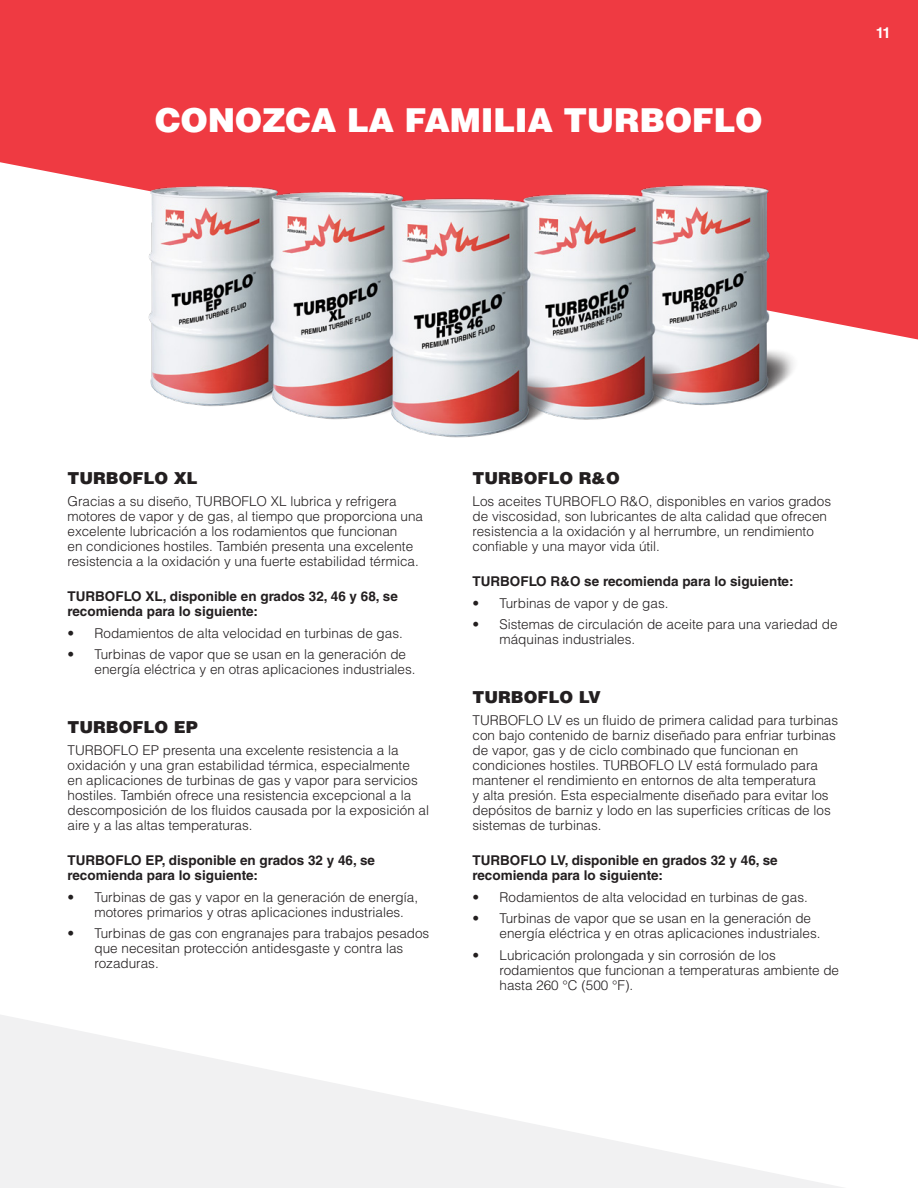
<style>
.page{position:relative;width:918px;height:1188px;background:#fff}
.page>*{position:absolute;margin:0;border:0;box-sizing:border-box;transform-origin:0 0}
.t1{font:900 33px "Helvetica LT Std";letter-spacing:-.01em;color:#fff}
.t2{font:900 16.5px "Helvetica LT Std";color:#231f20}
.t3{font:700 15px "Helvetica LT Std";color:#fff}
.t4{font:300 13.5px/15px "Helvetica LT Std";color:#231f20}
.t5{font:700 13.5px/15px "Helvetica LT Std";color:#231f20}
</style>
<div class="page">
<svg style="left:0;top:0;width:918px;height:340px;background:#f04f56"></svg>
<svg style="left:0;top:1015px;width:843px;height:173px;fill:#f1f1f2"></svg>
<img style="left:121px;top:165px;width:682px;height:273px">
<h1 class="t1" style="left:155px;top:98px;width:609px">CONOZCA LA FAMILIA TURBOFLO</h1>
<p class="t3" style="left:876px;top:23px;width:17px">11</p>
<p class="t2" style="left:68px;top:467px;width:132px">TURBOFLO XL</p>
<p class="t4" style="left:68px;top:493px;width:357px">Gracias a su diseño, TURBOFLO XL lubrica y refrigera motores de vapor y de gas, al tiempo que proporciona una excelente lubricación a los rodamientos que funcionan<br>en condiciones hostiles. También presenta una excelente resistencia a la oxidación y una fuerte estabilidad térmica.</p>
<p class="t5" style="left:68px;top:588px;width:332px">TURBOFLO XL, disponible en grados 32, 46 y 68, se recomienda para lo siguiente:</p>
<p class="t4" style="left:68px;top:625px;width:337px">• Rodamientos de alta velocidad en turbinas de gas.</p>
<p class="t4" style="left:94px;top:647px;width:323px;text-indent:-27px">• Turbinas de vapor que se usan en la generación de energía eléctrica y en otras aplicaciones industriales.</p>
<p class="t2" style="left:68px;top:716px;width:132px">TURBOFLO EP</p>
<p class="t4" style="left:68px;top:742px;width:363px">TURBOFLO EP presenta una excelente resistencia a la oxidación y una gran estabilidad térmica, especialmente<br>en aplicaciones de turbinas de gas y vapor para servicios hostiles. También ofrece una resistencia excepcional a la descomposición de los fluidos causada por la exposición al aire y a las altas temperaturas.</p>
<p class="t5" style="left:68px;top:852px;width:309px">TURBOFLO EP, disponible en grados 32 y 46, se recomienda para lo siguiente:</p>
<p class="t4" style="left:94px;top:889px;width:325px;text-indent:-27px">• Turbinas de gas y vapor en la generación de energía, motores primarios y otras aplicaciones industriales.</p>
<p class="t4" style="left:94px;top:926px;width:336px;text-indent:-27px">• Turbinas de gas con engranajes para trabajos pesados que necesitan protección antidesgaste y contra las rozaduras.</p>
<p class="t2" style="left:472px;top:467px;width:149px">TURBOFLO R&amp;O</p>
<p class="t4" style="left:472px;top:493px;width:360px">Los aceites TURBOFLO R&amp;O, disponibles en varios grados de viscosidad, son lubricantes de alta calidad que ofrecen resistencia a la oxidación y al herrumbre, un rendimiento confiable y una mayor vida útil.</p>
<p class="t5" style="left:472px;top:573px;width:323px">TURBOFLO R&amp;O se recomienda para lo siguiente:</p>
<p class="t4" style="left:472px;top:595px;width:198px">• Turbinas de vapor y de gas.</p>
<p class="t4" style="left:500px;top:617px;width:340px;text-indent:-27px">• Sistemas de circulación de aceite para una variedad de máquinas industriales.</p>
<p class="t2" style="left:472px;top:686px;width:130px">TURBOFLO LV</p>
<p class="t4" style="left:472px;top:712px;width:367px">TURBOFLO LV es un fluido de primera calidad para turbinas con bajo contenido de barniz diseñado para enfriar turbinas de vapor, gas y de ciclo combinado que funcionan en condiciones hostiles. TURBOFLO LV está formulado para mantener el rendimiento en entornos de alta temperatura<br>y alta presión. Esta especialmente diseñado para evitar los depósitos de barniz y lodo en las superficies críticas de los sistemas de turbinas.</p>
<p class="t5" style="left:472px;top:852px;width:307px">TURBOFLO LV, disponible en grados 32 y 46, se recomienda para lo siguiente:</p>
<p class="t4" style="left:472px;top:889px;width:337px">• Rodamientos de alta velocidad en turbinas de gas.</p>
<p class="t4" style="left:500px;top:911px;width:323px;text-indent:-27px">• Turbinas de vapor que se usan en la generación de energía eléctrica y en otras aplicaciones industriales.</p>
<p class="t4" style="left:500px;top:948px;width:341px;text-indent:-27px">• Lubricación prolongada y sin corrosión de los rodamientos que funcionan a temperaturas ambiente de hasta 260 °C (500 °F).</p>
</div>
